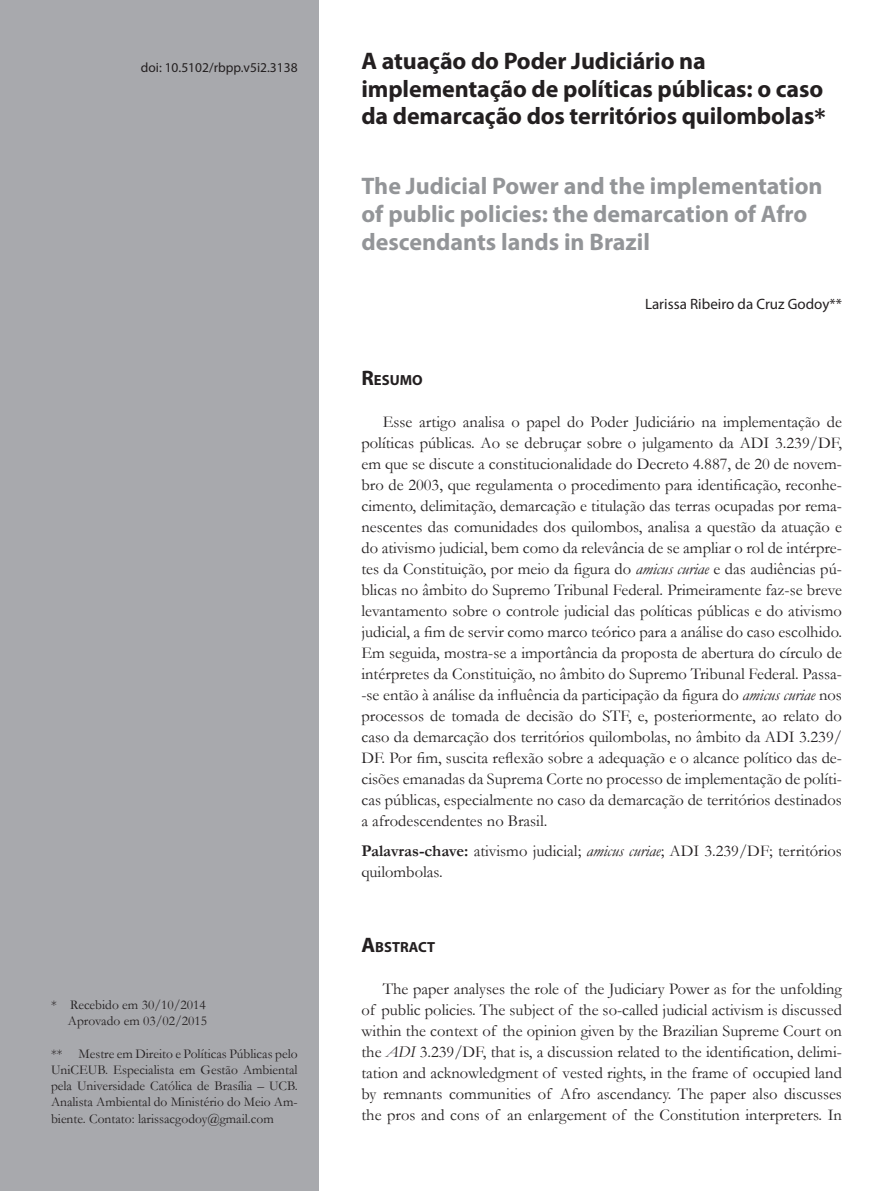
<style>
.page{position:relative;width:893px;height:1191px;background:#fff}
.page>*{position:absolute;margin:0;border:0;box-sizing:border-box;transform-origin:0 0}
.Tit{font:700 24px/27.6px "Myriad Pro";letter-spacing:-.005em;color:#231f20}
.Tit2{font:700 24px/27.6px "Myriad Pro";color:#939598}
.texto{font:16.5px/21px "Garamond";color:#231f20;text-align:justify}
.text_sem_recuo{font:16.5px/21px "Garamond";color:#231f20}
.Myriad_10{font:15px "Myriad Pro";color:#231f20}
.Subt{font:700 14.7px "Myriad Pro";color:#231f20}
.rodape{font:13.5px/16.2px "Garamond";color:#231f20;text-align:justify}
.Doi{font:13.5px "Myriad Pro";color:#231f20}
.s1{font-family:"Garamond"}
.s2{font-size:21px}
.s3{font-style:italic}
.s4{font-weight:700}
</style>
<div class="page">
<div style="left:0;top:0;width:319px;height:1191px;background:#a8a9ad"></div>
<p class="Doi" style="left:141px;top:59px;width:158px">doi: 10.5102/rbpp.v5i2.3138</p>
<p class="Tit" style="left:361px;top:46px;width:466px">A atuação do Poder Judiciário na implementação de políticas públicas: o caso da demarcação dos territórios quilombolas<span class="s1">*</span></p>
<p class="Tit2" style="left:361px;top:172px;width:463px">The Judicial Power and the implementation of public policies: the demarcation of Afro descendants lands in Brazil</p>
<p class="Myriad_10" style="left:645px;top:295px;width:198px">Larissa Ribeiro da Cruz Godoy**</p>
<p class="rodape" style="left:51px;top:996px;width:156px">* Recebido em 30/10/2014</p>
<p class="rodape" style="left:68px;top:1012px;width:141px">Aprovado em 03/02/2015</p>
<p class="rodape" style="left:51px;top:1045px;width:248px">** Mestre em Direito e Políticas Públicas pelo UniCEUB. Especialista em Gestão Ambiental pela Universidade Católica de Brasília – UCB.<br>Analista Ambiental do Ministério do Meio Am&shy;biente. Contato: larissacgodoy@gmail.com</p>
<p class="Subt" style="left:361px;top:370px;width:63px"><span class="s2">R</span>ESUMO</p>
<p class="texto" style="left:361px;top:411px;width:482px;text-indent:21px">Esse artigo analisa o papel do Poder Judiciário na implementação de políticas públicas. Ao se debruçar sobre o julgamento da ADI 3.239/DF, em que se discute a constitucionalidade do Decreto 4.887, de 20 de novem&shy;bro de 2003, que regulamenta o procedimento para identificação, reconhe&shy;cimento, delimitação, demarcação e titulação das terras ocupadas por rema&shy;nescentes das comunidades dos quilombos, analisa a questão da atuação e do ativismo judicial, bem como da relevância de se ampliar o rol de intérpre&shy;tes da Constituição, por meio da figura do <span class="s3">amicus curiae</span> e das audiências pú&shy;blicas no âmbito do Supremo Tribunal Federal. Primeiramente faz-se breve levantamento sobre o controle judicial das políticas públicas e do ativismo judicial, a fim de servir como marco teórico para a análise do caso escolhido.<br>Em seguida, mostra-se a importância da proposta de abertura do círculo de intérpretes da Constituição, no âmbito do Supremo Tribunal Federal. Passa--se então à análise da influência da participação da figura do <span class="s3">amicus curiae</span> nos processos de tomada de decisão do STF, e, posteriormente, ao relato do caso da demarcação dos territórios quilombolas, no âmbito da ADI 3.239/ DF. Por fim, suscita reflexão sobre a adequação e o alcance político das de&shy;cisões emanadas da Suprema Corte no processo de implementação de políti&shy;cas públicas, especialmente no caso da demarcação de territórios destinados a afrodescendentes no Brasil.</p>
<p class="text_sem_recuo" style="left:361px;top:839px;width:482px"><span class="s4">Palavras-chave:</span> ativismo judicial; <span class="s3">amicus curiae</span>; ADI 3.239/DF; territórios quilombolas.</p>
<p class="Subt" style="left:361px;top:937px;width:75px"><span class="s2">A</span>BSTRACT</p>
<p class="texto" style="left:361px;top:978px;width:482px;text-indent:21px">The paper analyses the role of the Judiciary Power as for the unfolding of public policies. The subject of the so-called judicial activism is discussed within the context of the opinion given by the Brazilian Supreme Court on the <span class="s3">ADI</span> 3.239/DF, that is, a discussion related to the identification, delimi&shy;tation and acknowledgment of vested rights, in the frame of occupied land by remnants communities of Afro ascendancy. The paper also discusses the pros and cons of an enlargement of the Constitution interpreters. In</p>
</div>
